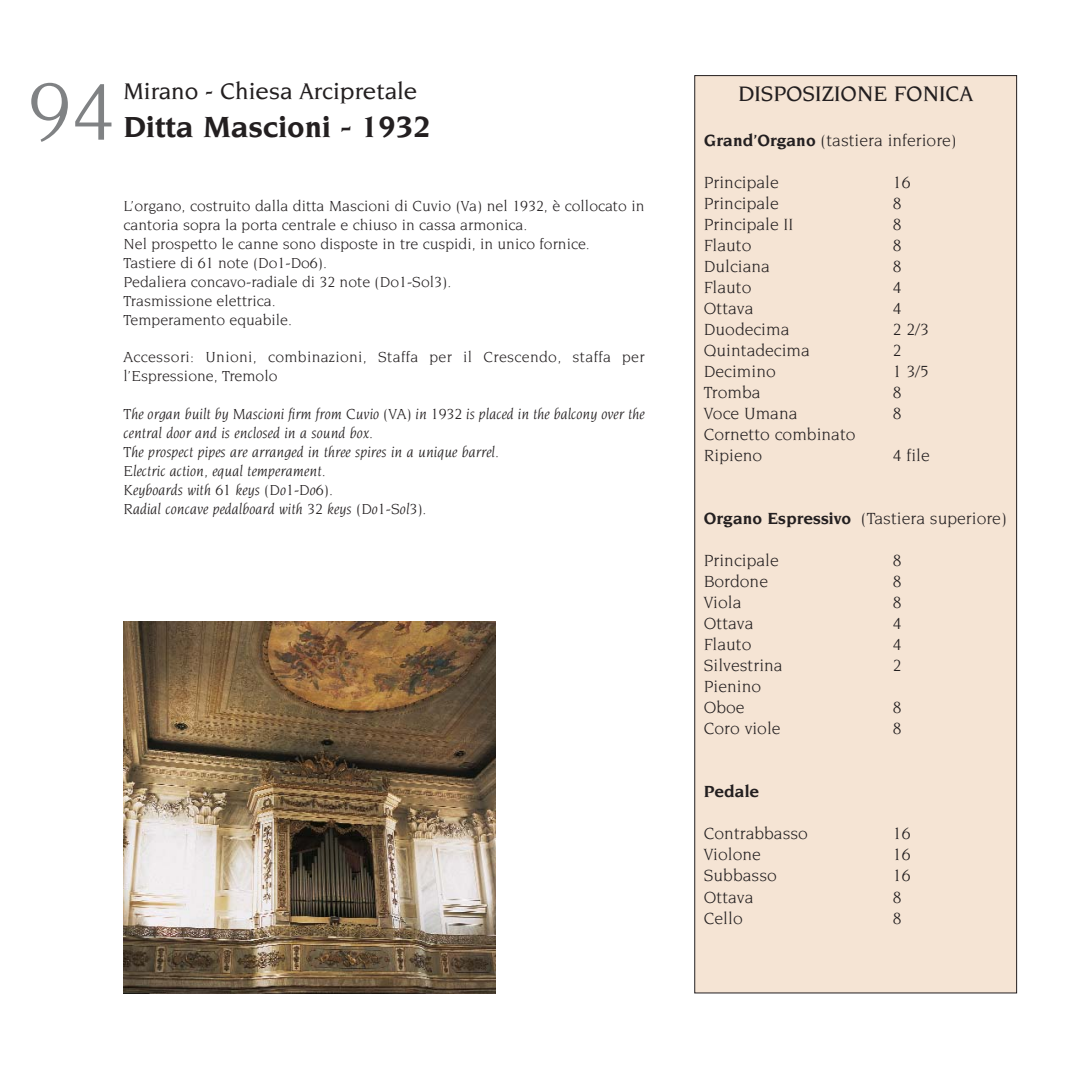
<style>
.page{position:relative;width:1092px;height:1067px;background:#fff}
.page>*{position:absolute;margin:0;border:0;box-sizing:border-box;transform-origin:0 0}
.t1{font:87.5px "Novarese";color:#808284}
.t2{font:700 31.5px "Novarese";color:#231f20}
.t3{font:500 24.5px "Novarese";color:#231f20}
.t4{font:500 22.75px "Novarese";color:#231f20}
.t5{font:17.5px/21px "Novarese";color:#231f20}
.t6{font:700 17.5px "Novarese";color:#231f20}
.t7{font:15.75px/18.9px "Novarese";color:#231f20}
.t8{font:italic 15.75px/18.9px "Novarese";color:#231f20}
.t9{font:15.75px/18.9px "Novarese";letter-spacing:.02em;color:#231f20}
.s1{font-weight:700}
</style>
<div class="page">
<div style="left:694px;top:76px;width:322px;height:917px;background:#f5e4d4"></div>
<img style="left:123px;top:621px;width:373px;height:372px">
<h3 class="t3" style="left:123px;top:81px;width:295px">Mirano - Chiesa Arcipretale</h3>
<h2 class="t2" style="left:123px;top:113px;width:309px">Ditta Mascioni - 1932</h2>
<h1 class="t1" style="left:28px;top:74px;width:89px">94</h1>
<h3 class="t4" style="left:738px;top:85px;width:237px">DISPOSIZIONE FONICA</h3>
<p class="t5" style="left:703px;top:131px;width:254px"><span class="s1">Grand’Organo</span> (tastiera inferiore)</p>
<p class="t5" style="left:703px;top:173px;width:76px">Principale</p>
<p class="t5" style="left:892px;top:173px;width:19px">16</p>
<p class="t5" style="left:703px;top:194px;width:76px">Principale</p>
<p class="t5" style="left:892px;top:194px;width:10px">8</p>
<p class="t5" style="left:703px;top:215px;width:91px">Principale II</p>
<p class="t5" style="left:892px;top:215px;width:10px">8</p>
<p class="t5" style="left:703px;top:236px;width:49px">Flauto</p>
<p class="t5" style="left:892px;top:236px;width:10px">8</p>
<p class="t5" style="left:703px;top:257px;width:68px">Dulciana</p>
<p class="t5" style="left:892px;top:257px;width:10px">8</p>
<p class="t5" style="left:703px;top:278px;width:49px">Flauto</p>
<p class="t5" style="left:892px;top:278px;width:10px">4</p>
<p class="t5" style="left:703px;top:299px;width:51px">Ottava</p>
<p class="t5" style="left:892px;top:299px;width:10px">4</p>
<p class="t5" style="left:703px;top:320px;width:87px">Duodecima</p>
<p class="t5" style="left:892px;top:320px;width:37px">2 2/3</p>
<p class="t5" style="left:703px;top:341px;width:107px">Quintadecima</p>
<p class="t5" style="left:892px;top:341px;width:10px">2</p>
<p class="t5" style="left:703px;top:362px;width:73px">Decimino</p>
<p class="t5" style="left:892px;top:362px;width:37px">1 3/5</p>
<p class="t5" style="left:703px;top:383px;width:58px">Tromba</p>
<p class="t5" style="left:892px;top:383px;width:10px">8</p>
<p class="t5" style="left:703px;top:404px;width:95px">Voce Umana</p>
<p class="t5" style="left:892px;top:404px;width:10px">8</p>
<p class="t5" style="left:703px;top:425px;width:153px">Cornetto combinato<br>Ripieno</p>
<p class="t7" style="left:123px;top:197px;width:522px">L’organo, costruito dalla ditta Mascioni di Cuvio (Va) nel 1932, è collocato in cantoria sopra la porta centrale e chiuso in cassa armonica.<br>Nel prospetto le canne sono disposte in tre cuspidi, in unico fornice.<br>Tastiere di 61 note (Do1-Do6).<br>Pedaliera concavo-radiale di 32 note (Do1-Sol3).<br>Trasmissione elettrica.<br>Temperamento equabile.</p>
<p class="t9" style="left:123px;top:349px;width:522px">Accessori: Unioni, combinazioni, Staffa per il Crescendo, staffa per l’Espressione, Tremolo</p>
<p class="t8" style="left:123px;top:405px;width:522px">The organ built by Mascioni firm from Cuvio (VA) in 1932 is placed in the balcony over the central door and is enclosed in a sound box.<br>The prospect pipes are arranged in three spires in a unique barrel.<br>Electric action, equal temperament.<br>Keyboards with 61 keys (Do1-Do6).<br>Radial concave pedalboard with 32 keys (Do1-Sol3).</p>
<p class="t5" style="left:892px;top:446px;width:38px">4 file</p>
<p class="t5" style="left:703px;top:509px;width:304px"><span class="s1">Organo Espressivo</span> (Tastiera superiore)</p>
<p class="t5" style="left:703px;top:551px;width:76px">Principale</p>
<p class="t5" style="left:892px;top:551px;width:10px">8</p>
<p class="t5" style="left:703px;top:572px;width:66px">Bordone</p>
<p class="t5" style="left:892px;top:572px;width:10px">8</p>
<p class="t5" style="left:703px;top:593px;width:39px">Viola</p>
<p class="t5" style="left:892px;top:593px;width:10px">8</p>
<p class="t5" style="left:703px;top:614px;width:51px">Ottava</p>
<p class="t5" style="left:892px;top:614px;width:10px">4</p>
<p class="t5" style="left:703px;top:635px;width:49px">Flauto</p>
<p class="t5" style="left:892px;top:635px;width:10px">4</p>
<p class="t5" style="left:703px;top:656px;width:80px">Silvestrina</p>
<p class="t5" style="left:892px;top:656px;width:10px">2</p>
<p class="t5" style="left:703px;top:677px;width:59px">Pienino<br>Oboe</p>
<p class="t5" style="left:892px;top:698px;width:10px">8</p>
<p class="t5" style="left:703px;top:719px;width:78px">Coro viole</p>
<p class="t5" style="left:892px;top:719px;width:10px">8</p>
<p class="t6" style="left:703px;top:784px;width:57px">Pedale</p>
<p class="t5" style="left:703px;top:824px;width:106px">Contrabbasso</p>
<p class="t5" style="left:892px;top:824px;width:19px">16</p>
<p class="t5" style="left:703px;top:845px;width:59px">Violone</p>
<p class="t5" style="left:892px;top:845px;width:19px">16</p>
<p class="t5" style="left:703px;top:866px;width:74px">Subbasso</p>
<p class="t5" style="left:892px;top:866px;width:19px">16</p>
<p class="t5" style="left:703px;top:887px;width:51px">Ottava</p>
<p class="t5" style="left:892px;top:887px;width:10px">8</p>
<p class="t5" style="left:703px;top:908px;width:40px">Cello</p>
<p class="t5" style="left:892px;top:908px;width:10px">8</p>
</div>
